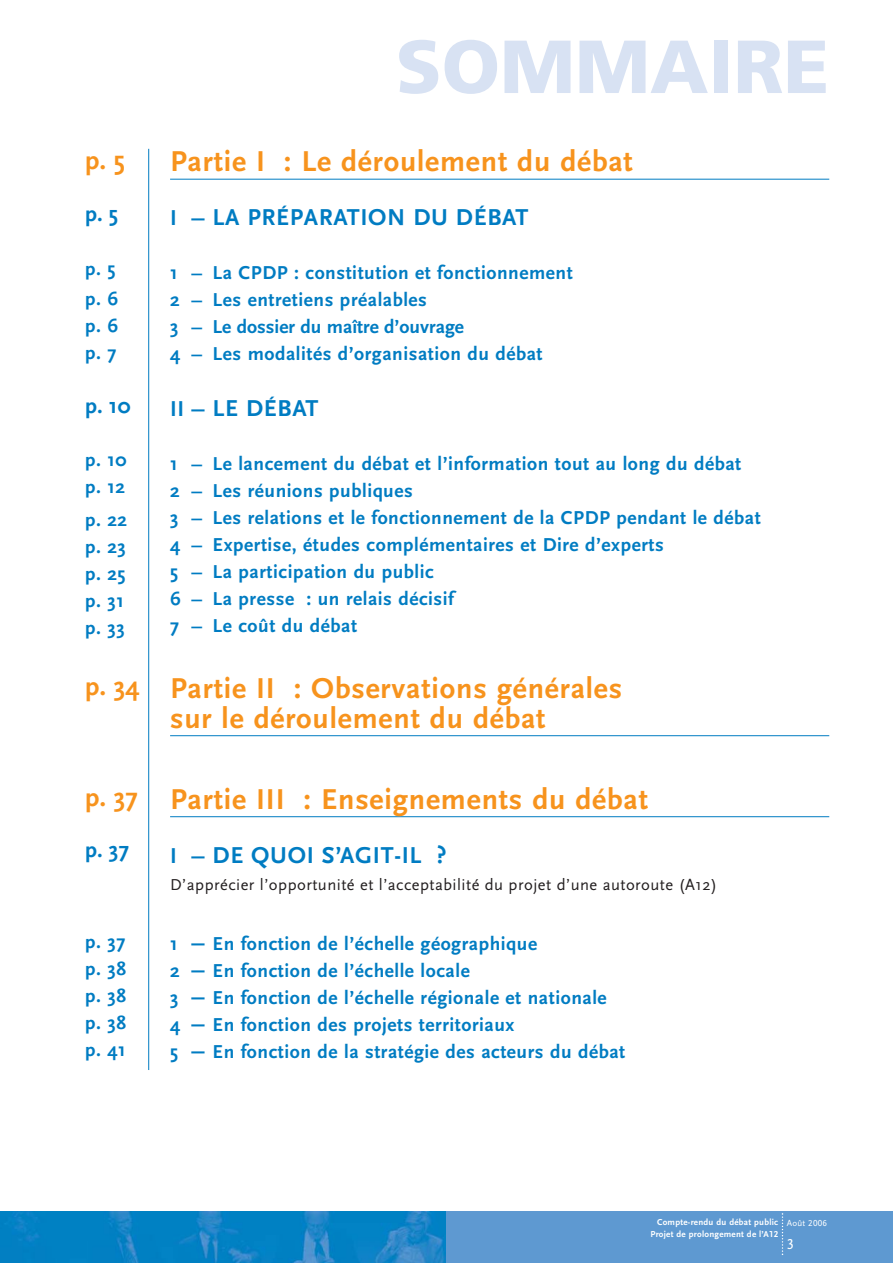
<style>
.page{position:relative;width:893px;height:1263px;background:#fff}
.page>*{position:absolute;margin:0;border:0;box-sizing:border-box;transform-origin:0 0}
.t1{font:75px "Setori Gras";color:#d8e2f3}
.t2{font:700 30px/30px "Scala Sans";letter-spacing:.03em;color:#f7931d}
.t3{font:700 27px "Scala Sans";color:#f7931d}
.t4{font:700 24px "Scala Sans";letter-spacing:.03em;color:#007cc2}
.t5{font:700 22.5px "Scala Sans";color:#007cc2}
.t6{font:700 19.5px/27px "Scala Sans";letter-spacing:.03em;color:#007cc2}
.t7{font:16.5px "Scala Sans";letter-spacing:.03em;color:#231f20}
.t8{font:15px "Scala Sans Caps";color:#fff}
.t9{font:700 9px/12px "Scala Sans";letter-spacing:.03em;color:#fff;text-align:right}
.t10{font:9px "Scala Sans";color:#fff}
.s1{font-size:22.5px}
.s2{font-size:24px}
.s3{font-family:"Scala Sans Figures"}
.s4{font-family:"Scala Sans Caps"}
</style>
<div class="page">
<hr style="left:170px;top:179px;width:659px;height:1px;background:#007cc2">
<hr style="left:170px;top:735px;width:659px;height:1px;background:#007cc2">
<hr style="left:170px;top:816px;width:659px;height:1px;background:#007cc2">
<img style="left:0;top:1212px;width:446px;height:51px">
<div style="left:446px;top:1212px;width:447px;height:51px;background:#5e99d1"></div>
<svg style="left:782px;top:1213px;width:1px;height:42px"></svg>
<hr style="left:148px;top:149px;width:1px;height:921px;background:#007cc2">
<h3 class="t3" style="left:85px;top:149px;width:41px">p. 5</h3>
<p class="t5" style="left:85px;top:205px;width:35px">p. 5</p>
<p class="t6" style="left:85px;top:255px;width:35px;line-height:30px">p. 5 p. 6</p>
<p class="t6" style="left:85px;top:314px;width:35px">p. 6 p. 7</p>
<p class="t5" style="left:85px;top:397px;width:47px">p. 10</p>
<p class="t6" style="left:85px;top:447px;width:43px">p. 10 p. 12</p>
<p class="t6" style="left:85px;top:507px;width:44px">p. 22 p. 23 p. 25 p. 31 p. 33</p>
<h3 class="t3" style="left:85px;top:675px;width:56px">p. 34</h3>
<h3 class="t3" style="left:85px;top:786px;width:54px">p. 37</h3>
<p class="t5" style="left:85px;top:841px;width:46px">p. 37</p>
<p class="t6" style="left:85px;top:930px;width:43px;text-align:justify">p. 37 p. 38 p. 38 p. 38 p. 41</p>
<h1 class="t1" style="left:396px;top:31px;width:435px">SOMMAIRE</h1>
<h2 class="t2" style="left:170px;top:149px;width:464px">Partie I : Le déroulement du débat</h2>
<p class="t4" style="left:170px;top:208px;width:360px"><span class="s1">I</span> – LA PRÉPARATION DU DÉBAT</p>
<p class="t6" style="left:170px;top:261px;width:404px">1 – La CPDP : constitution et fonctionnement 2 – Les entretiens préalables<br>3 – Le dossier du maître d’ouvrage<br>4 – Les modalités d’organisation du débat</p>
<p class="t4" style="left:170px;top:398px;width:150px"><span class="s1">II</span> – LE DÉBAT</p>
<p class="t6" style="left:170px;top:451px;width:592px">1 – Le lancement du débat et l’information tout au long du débat<br>2 – Les réunions publiques<br>3 – Les relations et le fonctionnement de la CPDP pendant le débat 4 – Expertise, études complémentaires et Dire d’experts<br>5 – La participation du public<br>6 – La presse : un relais décisif<br>7 – Le coût du débat</p>
<h2 class="t2" style="left:170px;top:675px;width:454px">Partie II : Observations générales sur le déroulement du débat</h2>
<h2 class="t2" style="left:170px;top:786px;width:479px">Partie III : Enseignements du débat</h2>
<p class="t4" style="left:170px;top:845px;width:278px"><span class="s1">I</span> – DE QUOI S’AGIT-IL ?</p>
<p class="t7" style="left:170px;top:876px;width:548px">D’apprécier l’opportunité et l’acceptabilité du projet d’une autoroute (A12)</p>
<p class="t6" style="left:170px;top:931px;width:457px">1 <span class="s2">–</span> En fonction de l’échelle géographique<br>2 <span class="s2">–</span> En fonction de l’échelle locale<br>3 <span class="s2">–</span> En fonction de l’échelle régionale et nationale<br>4 <span class="s2">–</span> En fonction des projets territoriaux<br>5 <span class="s2">–</span> En fonction de la stratégie des acteurs du débat</p>
<p class="t9" style="left:650px;top:1217px;width:129px">Compte-rendu du débat public<br>Projet de prolongement de l’A<span class="s3">12</span></p>
<p class="t10" style="left:787px;top:1218px;width:42px">Août <span class="s4">2006</span></p>
<p class="t8" style="left:787px;top:1235px;width:9px">3</p>
</div>
